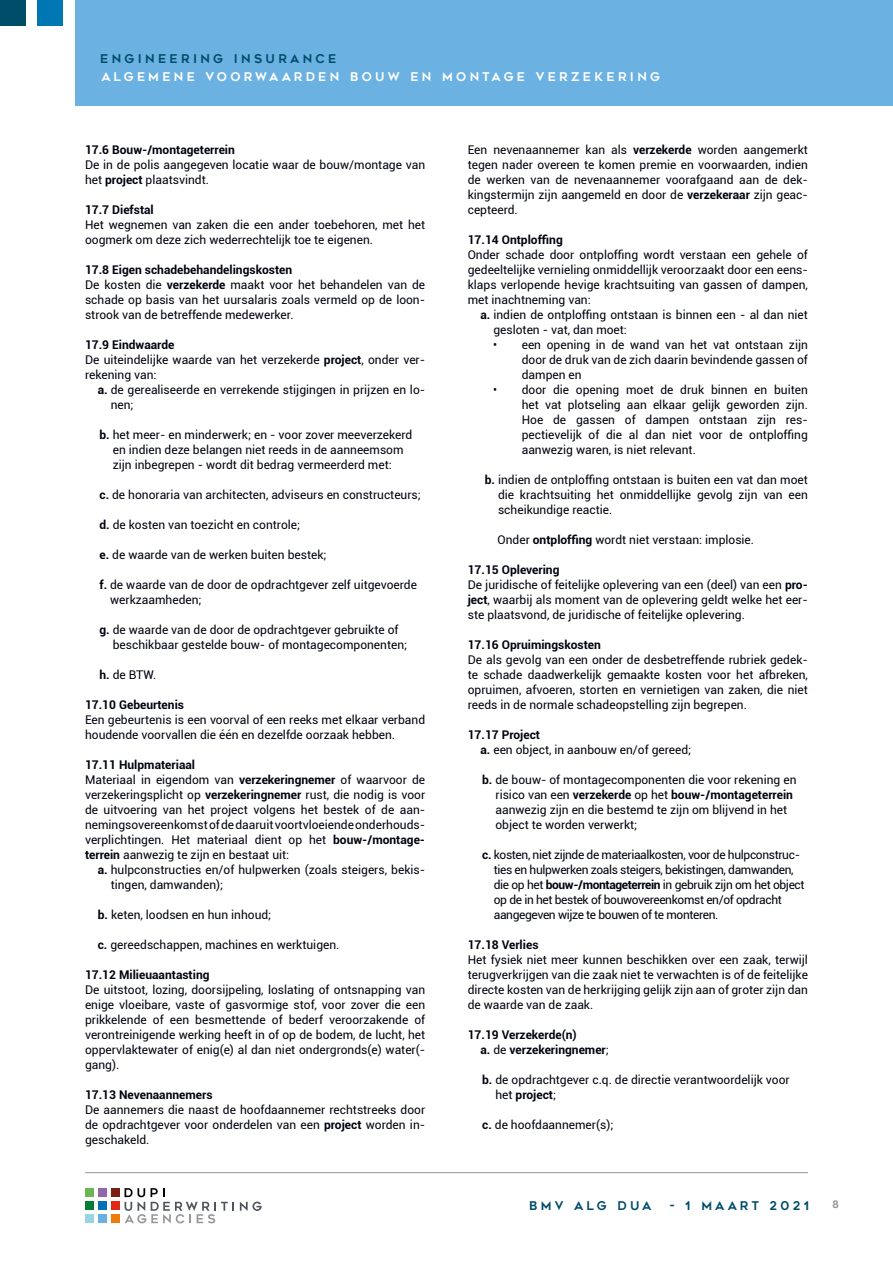
<style>
.page{position:relative;width:893px;height:1263px;background:#fff}
.page>*{position:absolute;margin:0;border:0;box-sizing:border-box;transform-origin:0 0}
._1__a__tekst_-_1_tek{font:12px/15px "Roboto";color:#00030f;text-align:justify}
._1__a__tekst{font:12px/15px "Roboto";color:#00030f}
._1__a__tekst-2{font:700 12px "Roboto";color:#00030f}
._1__a__tekst_-_1_tek-2{font:12px/15px "Roboto";letter-spacing:-.03em;color:#00030f}
.t1{font:12px "Geometos";letter-spacing:.275em;color:#fff}
.broodtekst{font:12px "Roboto";color:#00030f}
.t2{font:12px "Geometos";letter-spacing:.275em;color:#004d6a}
.t3{font:10.35px "Geometos";color:#94969a}
.s1{font-weight:700}
.s2{font-weight:400}
</style>
<div class="page">
<div style="left:0;top:0;width:25px;height:25px;background:#004d6a"></div>
<div style="left:38px;top:0;width:25px;height:25px;background:#0077b3"></div>
<div style="left:75px;top:0;width:818px;height:106px;background:#6bb1e2"></div>
<hr style="left:85px;top:1172px;width:723px;height:1px;background:#94969a">
<div style="left:85px;top:1201px;width:9px;height:9px;background:#027d36"></div>
<div style="left:98px;top:1201px;width:9px;height:9px;background:#0371b9"></div>
<div style="left:111px;top:1201px;width:9px;height:9px;background:#e42617"></div>
<div style="left:85px;top:1188px;width:9px;height:9px;background:#6ab652"></div>
<div style="left:98px;top:1188px;width:9px;height:9px;background:#9067aa"></div>
<div style="left:111px;top:1188px;width:9px;height:9px;background:#7a1f15"></div>
<div style="left:85px;top:1214px;width:9px;height:9px;background:#99d4e4"></div>
<div style="left:98px;top:1214px;width:9px;height:9px;background:#6cb0e2"></div>
<div style="left:111px;top:1214px;width:9px;height:9px;background:#ef7b0a"></div>
<svg style="left:240px;top:1201px;width:22px;height:10px"></svg>
<svg style="left:125px;top:1188px;width:109px;height:35px"></svg>
<p class="t2" style="left:100px;top:52px;width:238px">ENGINEERING INSURANCE</p>
<p class="t1" style="left:101px;top:70px;width:560px">ALGEMENE VOORWAARDEN BOUW EN MONTAGE VERZEKERING</p>
<p class="_1__a__tekst-2" style="left:85px;top:141px;width:151px">17.6 Bouw-/montageterrein</p>
<p class="_1__a__tekst_-_1_tek" style="left:85px;top:157px;width:342px">De in de polis aangegeven locatie waar de bouw/montage van het <span class="s1">project</span> plaatsvindt.</p>
<p class="_1__a__tekst-2" style="left:85px;top:201px;width:70px">17.7 Diefstal</p>
<p class="_1__a__tekst_-_1_tek" style="left:85px;top:217px;width:342px">Het wegnemen van zaken die een ander toebehoren, met het oogmerk om deze zich wederrechtelijk toe te eigenen.</p>
<p class="_1__a__tekst-2" style="left:85px;top:261px;width:209px">17.8 Eigen schadebehandelingskosten</p>
<p class="_1__a__tekst_-_1_tek" style="left:85px;top:277px;width:342px">De kosten die <span class="s1">verzekerde</span> maakt voor het behandelen van de schade op basis van het uursalaris zoals vermeld op de loon&shy;strook van de betreffende medewerker.</p>
<p class="_1__a__tekst-2" style="left:85px;top:336px;width:91px">17.9 Eindwaarde</p>
<p class="_1__a__tekst_-_1_tek" style="left:85px;top:352px;width:342px">De uiteindelijke waarde van het verzekerde <span class="s1">project</span>, onder ver&shy;rekening van:</p>
<p class="_1__a__tekst" style="left:111px;top:382px;width:316px;text-indent:-13px"><span class="s1">a.</span> de gerealiseerde en verrekende stijgingen in prijzen en lo&shy;nen;</p>
<p class="_1__a__tekst_-_1_tek" style="left:113px;top:427px;width:301px;text-align:left;text-indent:-13px"><span class="s1">b.</span> het meer- en minderwerk; en - voor zover meeverzekerd en indien deze belangen niet reeds in de aanneemsom zijn inbegrepen - wordt dit bedrag vermeerderd met:</p>
<p class="_1__a__tekst_-_1_tek" style="left:99px;top:487px;width:323px"><span class="s1">c.</span> de honoraria van architecten, adviseurs en constructeurs;</p>
<p class="_1__a__tekst_-_1_tek" style="left:99px;top:517px;width:202px"><span class="s1">d.</span> de kosten van toezicht en controle;</p>
<p class="_1__a__tekst_-_1_tek" style="left:99px;top:547px;width:229px"><span class="s1">e.</span> de waarde van de werken buiten bestek;</p>
<p class="_1__a__tekst_-_1_tek" style="left:110px;top:577px;width:308px;text-indent:-11px"><span class="s1">f.</span> de waarde van de door de opdrachtgever zelf uitgevoerde werkzaamheden;</p>
<p class="_1__a__tekst_-_1_tek" style="left:113px;top:622px;width:296px;text-indent:-13px"><span class="s1">g.</span> de waarde van de door de opdrachtgever gebruikte of beschikbaar gestelde bouw- of montagecomponenten;</p>
<p class="_1__a__tekst_-_1_tek" style="left:99px;top:667px;width:58px"><span class="s1">h.</span> de BTW.</p>
<p class="_1__a__tekst-2" style="left:85px;top:696px;width:101px">17.10 Gebeurtenis</p>
<p class="_1__a__tekst_-_1_tek" style="left:85px;top:712px;width:342px">Een gebeurtenis is een voorval of een reeks met elkaar verband houdende voorvallen die één en dezelfde oorzaak hebben.</p>
<p class="_1__a__tekst-2" style="left:85px;top:756px;width:112px">17.11 Hulpmateriaal</p>
<p class="_1__a__tekst_-_1_tek" style="left:85px;top:772px;width:342px">Materiaal in eigendom van <span class="s1">verzekeringnemer</span> of waarvoor de verzekeringsplicht op <span class="s1">verzekeringnemer</span> rust, die nodig is voor de uitvoering van het project volgens het bestek of de aan&shy;nemingsovereenkomst of de daaruit voortvloeiende onderhouds&shy;verplichtingen. Het materiaal dient op het <span class="s1">bouw-/montage&shy;terrein</span> aanwezig te zijn en bestaat uit:</p>
<p class="_1__a__tekst" style="left:111px;top:862px;width:316px;text-indent:-13px"><span class="s1">a.</span> hulpconstructies en/of hulpwerken (zoals steigers, bekis&shy;tingen, damwanden);</p>
<p class="_1__a__tekst" style="left:98px;top:907px;width:175px"><span class="s1">b.</span> keten, loodsen en hun inhoud;</p>
<p class="_1__a__tekst" style="left:98px;top:937px;width:243px"><span class="s1">c.</span> gereedschappen, machines en werktuigen.</p>
<p class="_1__a__tekst-2" style="left:85px;top:966px;width:126px">17.12 Milieuaantasting</p>
<p class="_1__a__tekst_-_1_tek" style="left:85px;top:982px;width:342px">De uitstoot, lozing, doorsijpeling, loslating of ontsnapping van enige vloeibare, vaste of gasvormige stof, voor zover die een prikkelende of een besmettende of bederf veroorzakende of verontreinigende werking heeft in of op de bodem, de lucht, het oppervlaktewater of enig(e) al dan niet ondergronds(e) water(- gang).</p>
<p class="_1__a__tekst-2" style="left:85px;top:1086px;width:129px">17.13 Nevenaannemers</p>
<p class="_1__a__tekst_-_1_tek" style="left:85px;top:1102px;width:342px">De aannemers die naast de hoofdaannemer rechtstreeks door de opdrachtgever voor onderdelen van een <span class="s1">project</span> worden in&shy;geschakeld.</p>
<p class="_1__a__tekst_-_1_tek" style="left:468px;top:142px;width:342px">Een nevenaannemer kan als <span class="s1">verzekerde</span> worden aangemerkt tegen nader overeen te komen premie en voorwaarden, indien de werken van de nevenaannemer voorafgaand aan de dek&shy;kingstermijn zijn aangemeld en door de <span class="s1">verzekeraar</span> zijn geac&shy;cepteerd.</p>
<p class="_1__a__tekst-2" style="left:468px;top:231px;width:97px">17.14 Ontploffing</p>
<p class="_1__a__tekst_-_1_tek" style="left:468px;top:247px;width:342px">Onder schade door ontploffing wordt verstaan een gehele of gedeeltelijke vernieling onmiddellijk veroorzaakt door een eens&shy;klaps verlopende hevige krachtsuiting van gassen of dampen, met inachtneming van:</p>
<p class="_1__a__tekst" style="left:493px;top:307px;width:316px;text-indent:-13px"><span class="s1">a.</span> indien de ontploffing ontstaan is binnen een - al dan niet gesloten - vat, dan moet:</p>
<p class="_1__a__tekst_-_1_tek" style="left:522px;top:337px;width:288px;text-indent:-28px">• een opening in de wand van het vat ontstaan zijn door de druk van de zich daarin bevindende gassen of dampen en</p>
<p class="_1__a__tekst_-_1_tek" style="left:522px;top:382px;width:288px;text-indent:-28px">• door die opening moet de druk binnen en buiten het vat plotseling aan elkaar gelijk geworden zijn.<br>Hoe de gassen of dampen ontstaan zijn res&shy;pectievelijk of die al dan niet voor de ontploffing aanwezig waren, is niet relevant.</p>
<p class="_1__a__tekst_-_1_tek" style="left:498px;top:472px;width:311px;text-indent:-13px"><span class="s1">b.</span> indien de ontploffing ontstaan is buiten een vat dan moet die krachtsuiting het onmiddellijke gevolg zijn van een scheikundige reactie.</p>
<p class="broodtekst" style="left:498px;top:531px;width:258px">Onder <span class="s1">ontploffing</span> wordt niet verstaan: implosie.</p>
<p class="_1__a__tekst-2" style="left:468px;top:561px;width:93px">17.15 Oplevering</p>
<p class="_1__a__tekst_-_1_tek" style="left:468px;top:577px;width:342px">De juridische of feitelijke oplevering van een (deel) van een <span class="s1">pro&shy;ject</span>, waarbij als moment van de oplevering geldt welke het eer&shy;ste plaatsvond, de juridische of feitelijke oplevering.</p>
<p class="_1__a__tekst-2" style="left:468px;top:636px;width:135px">17.16 Opruimingskosten</p>
<p class="_1__a__tekst_-_1_tek" style="left:468px;top:652px;width:342px">De als gevolg van een onder de desbetreffende rubriek gedek&shy;te schade daadwerkelijk gemaakte kosten voor het afbreken, opruimen, afvoeren, storten en vernietigen van zaken, die niet reeds in de normale schadeopstelling zijn begrepen.</p>
<p class="_1__a__tekst-2" style="left:468px;top:726px;width:74px">17.17 Project</p>
<p class="_1__a__tekst" style="left:480px;top:742px;width:212px"><span class="s1">a.</span> een object, in aanbouw en/of gereed;</p>
<p class="_1__a__tekst_-_1_tek" style="left:495px;top:772px;width:303px;text-align:left;text-indent:-13px"><span class="s1">b.</span> de bouw- of montagecomponenten die voor rekening en risico van een <span class="s1">verzekerde</span> op het <span class="s1">bouw-/montageterrein </span>aanwezig zijn en die bestemd te zijn om blijvend in het object te worden verwerkt;</p>
<p class="_1__a__tekst_-_1_tek-2" style="left:494px;top:847px;width:312px;text-indent:-12px"><span class="s1">c.</span> kosten, niet zijnde de materiaalkosten, voor de hulpconstruc&shy;ties en hulpwerken zoals steigers, bekistingen, damwanden, die op het <span class="s1">bouw-/montageterrein</span> in gebruik zijn om het object op de in het bestek of bouwovereenkomst en/of opdracht aangegeven wijze te bouwen of te monteren.</p>
<p class="_1__a__tekst-2" style="left:468px;top:936px;width:72px">17.18 Verlies</p>
<p class="_1__a__tekst_-_1_tek" style="left:468px;top:952px;width:342px">Het fysiek niet meer kunnen beschikken over een zaak, terwijl terugverkrijgen van die zaak niet te verwachten is of de feitelijke directe kosten van de herkrijging gelijk zijn aan of groter zijn dan de waarde van de zaak.</p>
<p class="_1__a__tekst-2" style="left:468px;top:1026px;width:111px">17.19 Verzekerde(n)</p>
<p class="_1__a__tekst-2" style="left:480px;top:1041px;width:130px">a. <span class="s2">de</span> verzekeringnemer<span class="s2">;</span></p>
<p class="_1__a__tekst_-_1_tek" style="left:495px;top:1072px;width:296px;text-indent:-13px"><span class="s1">b.</span> de opdrachtgever c.q. de directie verantwoordelijk voor het <span class="s1">project</span>;</p>
<p class="_1__a__tekst_-_1_tek" style="left:482px;top:1117px;width:133px"><span class="s1">c.</span> de hoofdaannemer(s);</p>
<p class="t2" style="left:529px;top:1198px;width:124px">BMV ALG DUA</p>
<p class="t2" style="left:670px;top:1198px;width:141px">- 1 MAART 2021</p>
<p class="t3" style="left:833px;top:1199px;width:8px">8</p>
</div>
